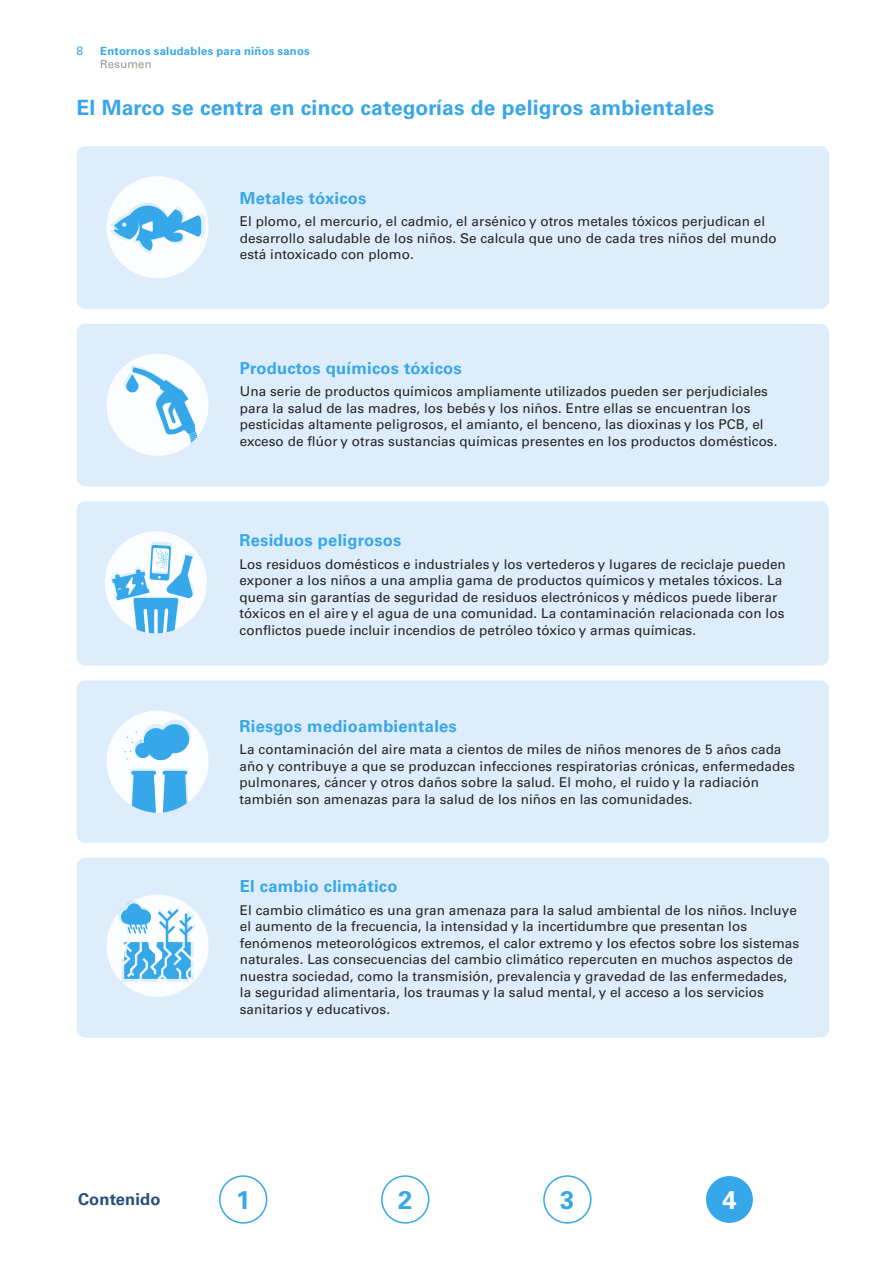
<style>
.page{position:relative;width:893px;height:1263px;background:#fff}
.page>*{position:absolute;margin:0;border:0;box-sizing:border-box;transform-origin:0 0}
.t1{font:700 25.5px "Univers LT Pro 65";color:#36a7e9}
.t2{font:700 25.5px "Univers LT Pro 65";color:#fff}
.t3{font:700 21px "Univers LT Pro 65";letter-spacing:.01em;color:#36a7e9}
.t4{font:700 16.5px "Univers LT Pro 65";letter-spacing:.015em;color:#36a7e9}
.t5{font:700 16.5px "Univers LT Std";letter-spacing:.01em;color:#284f7c}
.t6{font:13.5px/16.5px "Univers LT Pro 55 Roman";letter-spacing:.005em;color:#252423}
.t7{font:12px "Univers LT Std";color:#36a7e9}
.t8{font:700 11.25px "Univers LT Std";letter-spacing:.02em;color:#36a7e9}
.t9{font:11.25px "Univers LT Std";letter-spacing:.02em;color:#9c948e}
</style>
<div class="page">
<div style="left:77px;top:858px;width:752px;height:179px;background:#deedfb;border-radius:9px"></div>
<div style="left:77px;top:146px;width:752px;height:163px;background:#deedfb;border-radius:9px"></div>
<div style="left:77px;top:680px;width:752px;height:163px;background:#deedfb;border-radius:9px"></div>
<div style="left:107px;top:711px;width:102px;height:102px;background:#fbfdfe;border-radius:50%"></div>
<svg style="left:130px;top:769px;width:26px;height:4px"></svg>
<svg style="left:163px;top:769px;width:26px;height:4px"></svg>
<hr style="left:131px;top:771px;width:25px;height:4px;background:#36a7e9;border-radius:2px">
<svg style="left:131px;top:773px;width:25px;height:40px"></svg>
<svg style="left:163px;top:773px;width:25px;height:39px"></svg>
<hr style="left:163px;top:771px;width:24px;height:4px;background:#36a7e9;border-radius:2px">
<svg style="left:123px;top:718px;width:69px;height:43px"></svg>
<div style="left:107px;top:176px;width:102px;height:102px;background:#fbfdfe;border-radius:50%"></div>
<svg style="left:110px;top:202px;width:95px;height:52px"></svg>
<div style="left:77px;top:501px;width:752px;height:164px;background:#deedfb;border-radius:9px"></div>
<div style="left:105px;top:531px;width:102px;height:102px;background:#fbfdfe;border-radius:50%"></div>
<svg style="left:110px;top:541px;width:85px;height:92px"></svg>
<div style="left:77px;top:324px;width:752px;height:162px;background:#deedfb;border-radius:9px"></div>
<div style="left:107px;top:354px;width:102px;height:102px;background:#fbfdfe;border-radius:50%"></div>
<svg style="left:124px;top:365px;width:74px;height:78px"></svg>
<div style="left:107px;top:895px;width:102px;height:102px;background:#fbfdfe;border-radius:50%"></div>
<svg style="left:118px;top:900px;width:78px;height:82px"></svg>
<div style="left:219px;top:1175px;width:48px;height:49px;border:2px solid #36a7e9;border-radius:50%"></div>
<div style="left:381px;top:1175px;width:48px;height:49px;border:2px solid #36a7e9;border-radius:50%"></div>
<div style="left:543px;top:1175px;width:49px;height:49px;border:2px solid #36a7e9;border-radius:50%"></div>
<div style="left:706px;top:1176px;width:47px;height:47px;background:#36a7e9;border-radius:50%"></div>
<p class="t7" style="left:77px;top:44px;width:8px">8</p>
<p class="t8" style="left:100px;top:45px;width:211px">Entornos saludables para niños sanos</p>
<p class="t9" style="left:100px;top:57px;width:53px">Resumen</p>
<h2 class="t3" style="left:77px;top:95px;width:639px">El Marco se centra en cinco categorías de peligros ambientales</h2>
<p class="t4" style="left:240px;top:188px;width:128px">Metales tóxicos</p>
<p class="t6" style="left:240px;top:213px;width:538px">El plomo, el mercurio, el cadmio, el arsénico y otros metales tóxicos perjudican el desarrollo saludable de los niños. Se calcula que uno de cada tres niños del mundo está intoxicado con plomo.</p>
<p class="t4" style="left:240px;top:358px;width:224px">Productos químicos tóxicos</p>
<p class="t6" style="left:240px;top:383px;width:539px">Una serie de productos químicos ampliamente utilizados pueden ser perjudiciales para la salud de las madres, los bebés y los niños. Entre ellas se encuentran los pesticidas altamente peligrosos, el amianto, el benceno, las dioxinas y los PCB, el exceso de flúor y otras sustancias químicas presentes en los productos domésticos.</p>
<p class="t4" style="left:240px;top:530px;width:163px">Residuos peligrosos</p>
<p class="t6" style="left:240px;top:556px;width:548px">Los residuos domésticos e industriales y los vertederos y lugares de reciclaje pueden exponer a los niños a una amplia gama de productos químicos y metales tóxicos. La quema sin garantías de seguridad de residuos electrónicos y médicos puede liberar tóxicos en el aire y el agua de una comunidad. La contaminación relacionada con los conflictos puede incluir incendios de petróleo tóxico y armas químicas.</p>
<p class="t4" style="left:240px;top:716px;width:219px">Riesgos medioambientales</p>
<p class="t6" style="left:240px;top:741px;width:557px">La contaminación del aire mata a cientos de miles de niños menores de 5 años cada año y contribuye a que se produzcan infecciones respiratorias crónicas, enfermedades pulmonares, cáncer y otros daños sobre la salud. El moho, el ruido y la radiación también son amenazas para la salud de los niños en las comunidades.</p>
<p class="t4" style="left:240px;top:876px;width:159px">El cambio climático</p>
<p class="t6" style="left:240px;top:902px;width:561px">El cambio climático es una gran amenaza para la salud ambiental de los niños. Incluye el aumento de la frecuencia, la intensidad y la incertidumbre que presentan los fenómenos meteorológicos extremos, el calor extremo y los efectos sobre los sistemas naturales. Las consecuencias del cambio climático repercuten en muchos aspectos de nuestra sociedad, como la transmisión, prevalencia y gravedad de las enfermedades, la seguridad alimentaria, los traumas y la salud mental, y el acceso a los servicios sanitarios y educativos.</p>
<p class="t5" style="left:78px;top:1189px;width:84px">Contenido</p>
<h1 class="t1" style="left:236px;top:1184px;width:16px">1</h1>
<h1 class="t1" style="left:398px;top:1184px;width:16px">2</h1>
<h1 class="t1" style="left:560px;top:1184px;width:16px">3</h1>
<h1 class="t2" style="left:722px;top:1184px;width:16px">4</h1>
</div>
